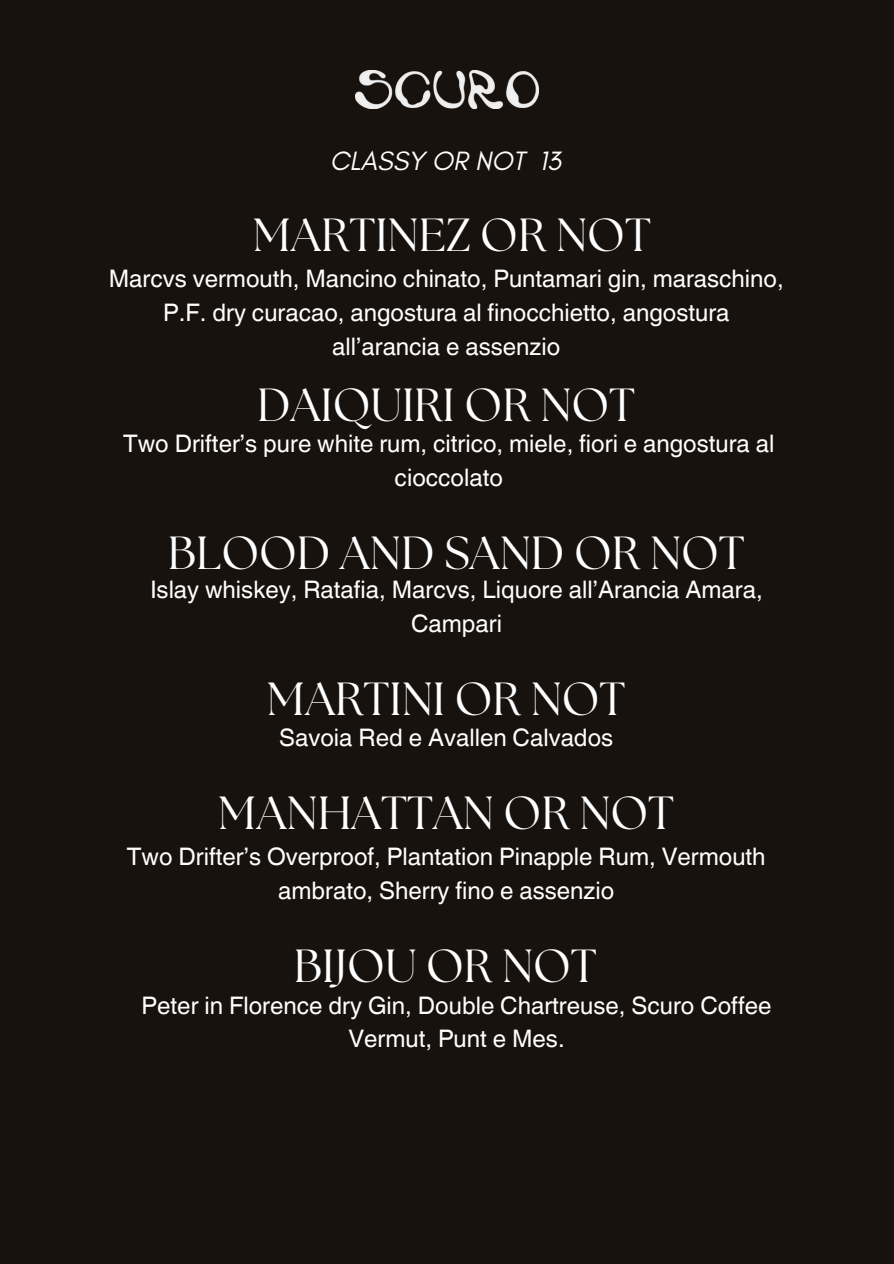
<style>
.page{position:relative;width:894px;height:1264px;background:#fff}
.page>*{position:absolute;margin:0;border:0;box-sizing:border-box;transform-origin:0 0}
.t1{font:46.35px "The Seasons";color:#fff}
.t2{font:italic 27px "Glacial Indifference";color:#fff}
.t3{font:24.15px/33.8px "Helvetica World";color:#fff;text-align:center}
</style>
<div class="page">
<div style="left:0;top:0;width:893px;height:1263px;background:#18120e"></div>
<img style="left:355px;top:70px;width:183px;height:39px">
<p class="t2" style="left:329px;top:144px;width:233px">CLASSY OR NOT 13</p>
<p class="t1" style="left:253px;top:214px;width:399px">MARTINEZ OR NOT</p>
<h1 class="t3" style="left:109px;top:262px;width:676px">Marcvs vermouth, Mancino chinato, Puntamari gin, maraschino,<br>P.F. dry curacao, angostura al finocchietto, angostura all’arancia e assenzio</h1>
<p class="t1" style="left:257px;top:383px;width:379px">DAIQUIRI OR NOT</p>
<h1 class="t3" style="left:123px;top:427px;width:652px">Two Drifter’s pure white rum, citrico, miele, fiori e angostura al cioccolato</h1>
<p class="t1" style="left:168px;top:532px;width:578px">BLOOD AND SAND OR NOT</p>
<h1 class="t3" style="left:150px;top:573px;width:613px">Islay whiskey, Ratafia, Marcvs, Liquore all’Arancia Amara,<br>Campari</h1>
<p class="t1" style="left:267px;top:677px;width:360px">MARTINI OR NOT</p>
<h1 class="t3" style="left:279px;top:721px;width:335px">Savoia Red e Avallen Calvados</h1>
<h2 class="t1" style="left:218px;top:792px;width:457px">MANHATTAN OR NOT</h2>
<h1 class="t3" style="left:127px;top:839px;width:640px">Two Drifter’s Overproof, Plantation Pinapple Rum, Vermouth ambrato, Sherry fino e assenzio</h1>
<p class="t1" style="left:294px;top:944px;width:304px">BIJOU OR NOT</p>
<h1 class="t3" style="left:142px;top:988px;width:631px">Peter in Florence dry Gin, Double Chartreuse, Scuro Coffee<br>Vermut, Punt e Mes.</h1>
</div>
